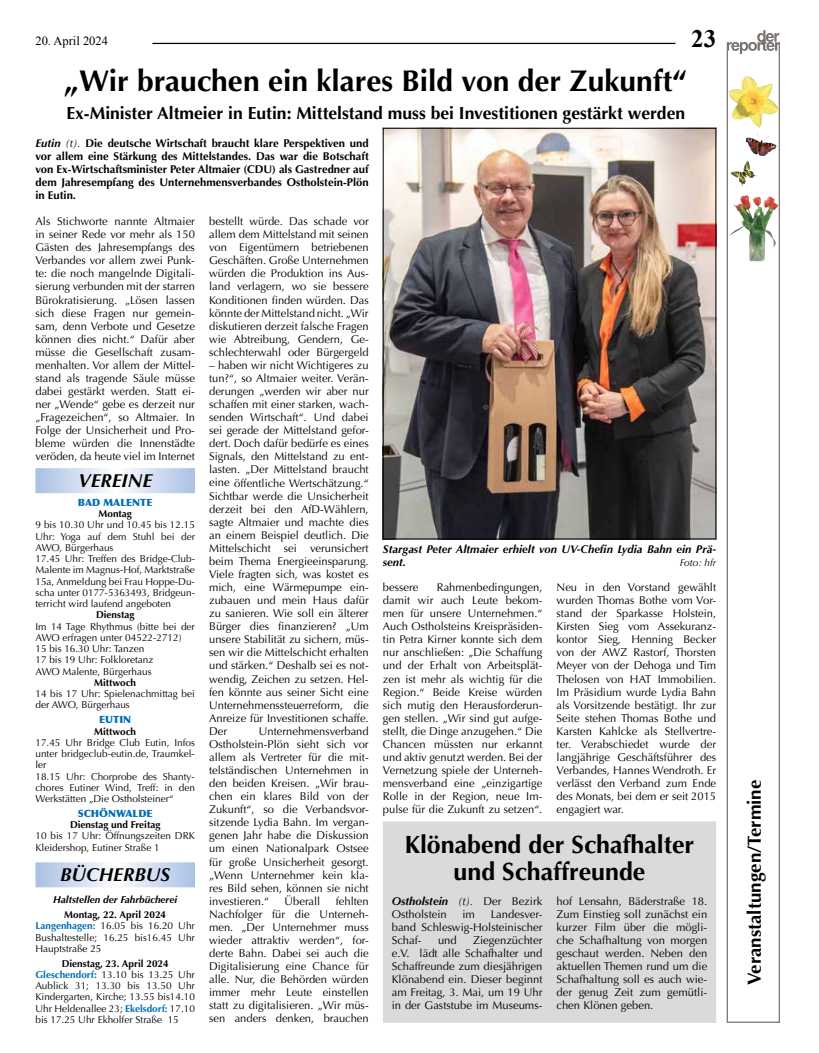
<style>
.page{position:relative;width:819px;height:1053px;background:#fff}
.page>*{position:absolute;margin:0;border:0;box-sizing:border-box;transform-origin:0 0}
.t1{font:700 30px "Optima";color:#000}
.t2{font:700 25px/27.5px "Optima";color:#000;text-align:center}
.t3{font:700 25px "Times New Roman";color:#000}
.t4{font:700 18.75px "Optima";color:#000}
.t5{font:italic 700 18.75px "Optima";color:#000}
.t6{font:700 17.5px "Optima";color:#000}
.t7{font:12.5px "Times New Roman";color:#000}
.t8{font:11.25px/13px "Optima";color:#000;text-align:justify}
.t9{font:700 11.25px/13px "Optima";color:#000;text-align:justify}
.t10{font:italic 700 11.25px/13px "Optima";color:#000}
.t11{font:10px/11.2px "Optima";color:#000;text-align:justify}
.t12{font:700 10px "Optima";color:#000}
.t13{font:italic 700 10px/14.8px "Optima";color:#000;text-align:center}
.t14{font:900 10px "Optima";color:#006eb7}
.t15{font:italic 10px "Optima";color:#000}
.s1{font-style:italic}
.s2{font-weight:400;font-style:italic}
.s3{font-style:normal}
.s4{font-weight:700;color:#006eb7}
.s5{font-weight:700}
.s6{font-weight:700;font-style:italic}
</style>
<div class="page">
<div style="left:383px;top:821px;width:333px;height:201px;background:#dadad9;border:1px solid #dadad9"></div>
<hr style="left:152px;top:43px;width:523px;height:1px;background:#000">
<svg style="left:35px;top:862px;width:160px;height:25px"></svg>
<svg style="left:35px;top:468px;width:160px;height:25px"></svg>
<svg style="left:726px;top:54px;width:54px;height:968px"></svg>
<svg style="left:726px;top:30px;width:54px;height:24px"></svg>
<img style="left:728px;top:76px;width:35px;height:52px">
<img style="left:733px;top:195px;width:12px;height:20px">
<img style="left:746px;top:133px;width:22px;height:9px">
<img style="left:730px;top:162px;width:16px;height:21px">
<img style="left:385px;top:130px;width:329px;height:407px">
<div style="left:383px;top:128px;width:333px;height:411px;border:1px solid #000"></div>
<p class="t7" style="left:35px;top:32px;width:74px">20. April 2024</p>
<p class="t3" style="left:691px;top:21px;width:26px">23</p>
<p class="t1" style="left:64px;top:64px;width:624px">„Wir brauchen ein klares Bild von der Zukunft“</p>
<p class="t6" style="left:66px;top:102px;width:620px">Ex-Minister Altmeier in Eutin: Mittelstand muss bei Investitionen gestärkt werden</p>
<p class="t9" style="left:35px;top:136px;width:335px"><span class="s1">Eutin</span> <span class="s2">(t).</span> Die deutsche Wirtschaft braucht klare Perspektiven und vor allem eine Stärkung des Mittelstandes. Das war die Botschaft von Ex-Wirtschaftsminister Peter Altmaier (CDU) als Gastredner auf dem Jahresempfang des Unternehmensverbandes Ostholstein-Plön in Eutin.</p>
<p class="t8" style="left:35px;top:215px;width:161px">Als Stichworte nannte Altmaier in seiner Rede vor mehr als 150<br>Gästen des Jahresempfangs des Verbandes vor allem zwei Punk&shy;te: die noch mangelnde Digitali&shy;sierung verbunden mit der starren Bürokratisierung. „Lösen lassen sich diese Fragen nur gemein&shy;sam, denn Verbote und Gesetze können dies nicht.“ Dafür aber müsse die Gesellschaft zusam&shy;menhalten. Vor allem der Mittel&shy;stand als tragende Säule müsse dabei gestärkt werden. Statt ei&shy;ner „Wende“ gebe es derzeit nur „Fragezeichen“, so Altmaier. In Folge der Unsicherheit und Pro&shy;bleme würden die Innenstädte veröden, da heute viel im Internet</p>
<p class="t8" style="left:209px;top:215px;width:161px">bestellt würde. Das schade vor allem dem Mittelstand mit seinen von Eigentümern betriebenen Geschäften. Große Unternehmen würden die Produktion ins Aus&shy;land verlagern, wo sie bessere Konditionen finden würden. Das könnte der Mittelstand nicht. „Wir diskutieren derzeit falsche Fragen wie Abtreibung, Gendern, Ge&shy;schlechterwahl oder Bürgergeld</p>
<p class="t8" style="left:209px;top:358px;width:161px">– haben wir nicht Wichtigeres zu tun?“, so Altmaier weiter. Verän&shy;derungen „werden wir aber nur schaffen mit einer starken, wach&shy;senden Wirtschaft“. Und dabei sei gerade der Mittelstand gefor&shy;dert. Doch dafür bedürfe es eines Signals, den Mittelstand zu ent&shy;lasten. „Der Mittelstand braucht eine öffentliche Wertschätzung.“ Sichtbar werde die Unsicherheit derzeit bei den AfD-Wählern, sagte Altmaier und machte dies an einem Beispiel deutlich. Die Mittelschicht sei verunsichert beim Thema Energieeinsparung.<br>Viele fragten sich, was kostet es mich, eine Wärmepumpe ein&shy;zubauen und mein Haus dafür zu sanieren. Wie soll ein älterer Bürger dies finanzieren? „Um unsere Stabilität zu sichern, müs&shy;sen wir die Mittelschicht erhalten und stärken.“ Deshalb sei es not&shy;wendig, Zeichen zu setzen. Hel&shy;fen könnte aus seiner Sicht eine Unternehmenssteuerreform, die Anreize für Investitionen schaffe.<br>Der</p>
<p class="t5" style="left:78px;top:469px;width:75px">Vereine</p>
<p class="t14" style="left:78px;top:496px;width:76px">BAD MALENTE</p>
<p class="t12" style="left:98px;top:508px;width:35px">Montag</p>
<p class="t11" style="left:35px;top:519px;width:161px">9 bis 10.30 Uhr und 10.45 bis 12.15</p>
<p class="t11" style="left:35px;top:530px;width:161px">Uhr: Yoga auf dem Stuhl bei der</p>
<p class="t11" style="left:35px;top:542px;width:80px">AWO, Bürgerhaus</p>
<p class="t11" style="left:35px;top:553px;width:161px">17.45 Uhr: Treffen des Bridge-Club-</p>
<p class="t11" style="left:35px;top:564px;width:161px">Malente im Magnus-Hof, Marktstraße</p>
<p class="t11" style="left:35px;top:575px;width:161px">15a, Anmeldung bei Frau Hoppe-Du-</p>
<p class="t11" style="left:35px;top:587px;width:161px">scha unter 0177-5363493, Bridgeun-</p>
<p class="t11" style="left:35px;top:598px;width:137px">terricht wird laufend angeboten</p>
<p class="t12" style="left:96px;top:609px;width:40px">Dienstag</p>
<p class="t11" style="left:35px;top:620px;width:161px">Im 14 Tage Rhythmus (bitte bei der</p>
<p class="t11" style="left:35px;top:632px;width:147px">AWO erfragen unter 04522-2712)</p>
<p class="t11" style="left:35px;top:643px;width:110px">15 bis 16.30 Uhr: Tanzen</p>
<p class="t11" style="left:35px;top:654px;width:119px">17 bis 19 Uhr: Folkloretanz</p>
<p class="t11" style="left:35px;top:665px;width:118px">AWO Malente, Bürgerhaus</p>
<p class="t12" style="left:94px;top:676px;width:43px">Mittwoch</p>
<p class="t11" style="left:35px;top:688px;width:161px">14 bis 17 Uhr: Spielenachmittag bei</p>
<p class="t11" style="left:35px;top:699px;width:96px">der AWO, Bürgerhaus</p>
<p class="t14" style="left:99px;top:713px;width:34px">EUTIN</p>
<p class="t12" style="left:94px;top:725px;width:43px">Mittwoch</p>
<p class="t11" style="left:35px;top:736px;width:161px">17.45 Uhr Bridge Club Eutin, Infos</p>
<p class="t11" style="left:35px;top:748px;width:161px">unter bridgeclub-eutin.de, Traumkel-</p>
<p class="t11" style="left:35px;top:759px;width:13px">ler</p>
<p class="t11" style="left:35px;top:770px;width:161px">18.15 Uhr: Chorprobe des Shanty-</p>
<p class="t11" style="left:35px;top:781px;width:161px">chores Eutiner Wind, Treff: in den</p>
<p class="t11" style="left:35px;top:793px;width:139px">Werkstätten „Die Ostholsteiner“</p>
<p class="t14" style="left:78px;top:807px;width:76px">SCHÖNWALDE</p>
<p class="t12" style="left:70px;top:818px;width:92px">Dienstag und Freitag</p>
<p class="t11" style="left:35px;top:830px;width:161px">10 bis 17 Uhr: Öffnungszeiten DRK</p>
<p class="t11" style="left:35px;top:841px;width:126px">Kleidershop, Eutiner Straße 1</p>
<p class="t5" style="left:60px;top:863px;width:112px">Bücherbus</p>
<p class="t13" style="left:53px;top:892px;width:126px">Haltstellen der Fahrbücherei<br><span class="s3">Montag, 22. April 2024</span></p>
<p class="t11" style="left:35px;top:920px;width:161px"><span class="s4">Langenhagen:</span> 16.05 bis 16.20 Uhr Bushaltestelle; 16.25 bis16.45 Uhr Hauptstraße 25</p>
<p class="t11" style="left:35px;top:957px;width:161px;text-align:left;text-indent:26px"><span class="s5">Dienstag, 23. April 2024<br></span><span class="s4">Gleschendorf:</span> 13.10 bis 13.25 Uhr Aublick 31; 13.30 bis 13.50 Uhr Kindergarten, Kirche; 13.55 bis14.10<br>Uhr Heldenallee 23; <span class="s4">Ekelsdorf:</span> 17.10 bis 17.25 Uhr Ekholfer Straße 15</p>
<p class="t10" style="left:383px;top:542px;width:335px">Stargast Peter Altmaier erhielt von UV-Chefin Lydia Bahn ein Prä&shy;sent.</p>
<p class="t15" style="left:679px;top:556px;width:38px">Foto: hfr</p>
<p class="t8" style="left:383px;top:580px;width:161px;text-indent:54px">Rahmenbedingungen, damit wir auch Leute bekom&shy;men für unsere Unternehmen.“ Auch Ostholsteins Kreispräsiden&shy;tin Petra Kirner konnte sich dem nur anschließen: „Die Schaffung und der Erhalt von Arbeitsplät&shy;zen ist mehr als wichtig für die Region.“ Beide Kreise würden sich mutig den Herausforderun&shy;gen stellen. „Wir sind gut aufge&shy;stellt, die Dinge anzugehen.“ Die Chancen müssten nur erkannt und aktiv genutzt werden. Bei der Vernetzung spiele der Unterneh&shy;mensverband eine „einzigartige Rolle in der Region, neue Im&shy;pulse für die Zukunft zu setzen“.</p>
<p class="t8" style="left:556px;top:580px;width:161px">Neu in den Vorstand gewählt wurden Thomas Bothe vom Vor&shy;stand der Sparkasse Holstein, Kirsten Sieg vom Assekuranz&shy;kontor Sieg, Henning Becker von der AWZ Rastorf, Thorsten Meyer von der Dehoga und Tim Thelosen von HAT Immobilien.<br>Im Präsidium wurde Lydia Bahn als Vorsitzende bestätigt. Ihr zur Seite stehen Thomas Bothe und Karsten Kahlcke als Stellvertre&shy;ter. Verabschiedet wurde der langjährige Geschäftsführer des Verbandes, Hannes Wendroth. Er verlässt den Verband zum Ende des Monats, bei dem er seit 2015 engagiert war.</p>
<p class="t8" style="left:383px;top:581px;width:37px">bessere</p>
<p class="t8" style="left:209px;top:724px;width:161px;text-indent:50px">Unternehmensverband Ostholstein-Plön sieht sich vor allem als Vertreter für die mit&shy;telständischen Unternehmen in den beiden Kreisen. „Wir brau&shy;chen ein klares Bild von der Zukunft“, so die Verbandsvor&shy;sitzende Lydia Bahn. Im vergan&shy;genen Jahr habe die Diskussion um einen Nationalpark Ostsee für große Unsicherheit gesorgt. „Wenn Unternehmer kein kla&shy;res Bild sehen, können sie nicht investieren.“</p>
<p class="t2" style="left:404px;top:830px;width:291px">Klönabend der Schafhalter und Schaffreunde</p>
<p class="t8" style="left:392px;top:894px;width:152px"><span class="s6">Ostholstein</span> <span class="s1">(t).</span> Der Bezirk<br>Ostholstein</p>
<p class="t8" style="left:284px;top:894px;width:37px">Überall</p>
<p class="t8" style="left:556px;top:894px;width:152px">hof Lensahn, Bäderstraße 18.<br>Zum Einstieg soll zunächst ein kurzer Film über die mögli&shy;che Schafhaltung von morgen geschaut werden. Neben den aktuellen Themen rund um die Schafhaltung soll es auch wie&shy;der genug Zeit zum gemütli&shy;chen Klönen geben.</p>
<p class="t8" style="left:209px;top:894px;width:161px;text-indent:127px">fehlten Nachfolger für die Unterneh&shy;men. „Der Unternehmer muss wieder attraktiv werden“, for&shy;derte Bahn. Dabei sei auch die Digitalisierung eine Chance für alle. Nur, die Behörden würden immer mehr Leute einstellen statt zu digitalisieren. „Wir müs&shy;sen anders denken, brauchen</p>
<p class="t8" style="left:392px;top:907px;width:152px;text-indent:99px">Landesver&shy;band Schleswig-Holsteinischer Schaf-</p>
<p class="t8" style="left:462px;top:907px;width:14px">im</p>
<p class="t8" style="left:392px;top:933px;width:152px;text-indent:81px">Ziegenzüchter e.V. lädt alle Schafhalter und Schaffreunde zum diesjährigen Klönabend ein. Dieser beginnt am Freitag, 3. Mai, um 19 Uhr in der Gaststube im Museums-</p>
<p class="t8" style="left:438px;top:933px;width:20px">und</p>
<p class="t4" style="left:743px;top:985px;width:207px;rotate:-90deg">Veranstaltungen/Termine</p>
</div>
